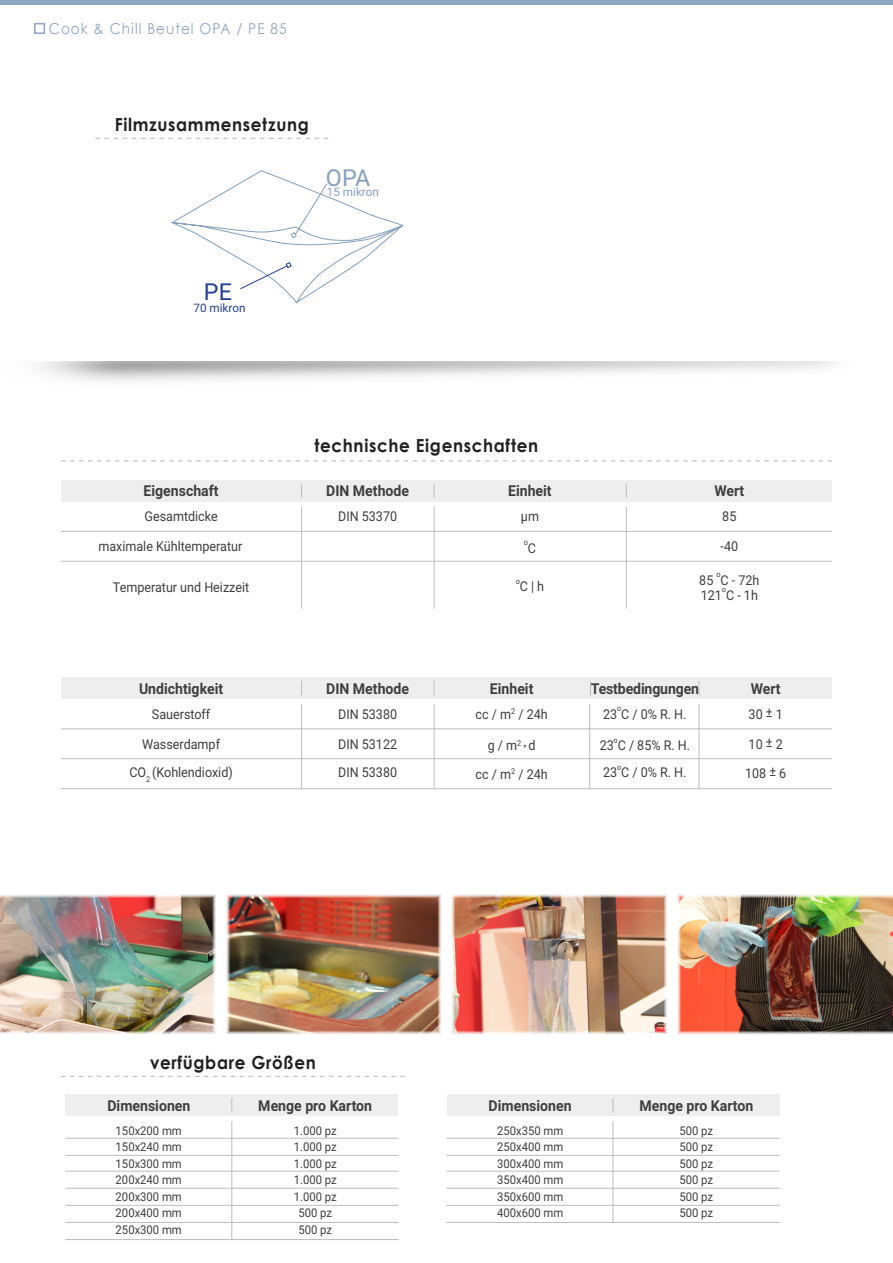
<style>
.page{position:relative;width:893px;height:1263px;background:#fff}
.page>*{position:absolute;margin:0;border:0;box-sizing:border-box;transform-origin:0 0}
.t1{font:23.4px "Roboto";color:#849fbf}
.t2{font:23.4px "Roboto";color:#223f99}
.t3{font:700 18px "Century Gothic";letter-spacing:.04em;color:#231f20;scale:.93 1}
.tabelle{font:700 15px "Roboto";color:#3e3e3f;scale:.94 1}
.t4{font:15px "Century Gothic";letter-spacing:.075em;color:#8fa6c6;scale:.91 1}
.tabelle-2{font:13.5px "Roboto";color:#3e3e3f;scale:.93 1}
.tabelle-3{font:12px "Roboto";color:#3e3e3f;scale:.94 1}
.t5{font:11.7px "Roboto";color:#223f99}
.t6{font:11.7px "Roboto";color:#849fbf}
.tabelle-4{font:7.8px "Roboto";color:#3e3e3f;scale:.93 1}
.s1{font-size:13.5px}
</style>
<div class="page">
<div style="left:66px;top:1094px;width:332px;height:22px;background:#eee"></div>
<div style="left:447px;top:1094px;width:332px;height:22px;background:#eee"></div>
<svg style="left:61px;top:1076px;width:344px;height:1px"></svg>
<hr style="left:231px;top:1121px;width:1px;height:119px;background:#bcbdc0">
<hr style="left:613px;top:1121px;width:1px;height:102px;background:#bcbdc0">
<svg style="left:231px;top:1098px;width:1px;height:14px"></svg>
<svg style="left:613px;top:1098px;width:1px;height:14px"></svg>
<div style="left:0;top:0;width:893px;height:5px;background:#8fa6c6"></div>
<div style="left:34px;top:23px;width:11px;height:11px;border:2px solid #8fa6c6"></div>
<hr style="left:65px;top:1138px;width:334px;height:1px;background:#bcbdc0">
<hr style="left:446px;top:1138px;width:334px;height:1px;background:#bcbdc0">
<hr style="left:65px;top:1171px;width:334px;height:1px;background:#bcbdc0">
<hr style="left:446px;top:1171px;width:334px;height:1px;background:#bcbdc0">
<hr style="left:65px;top:1205px;width:334px;height:1px;background:#bcbdc0">
<hr style="left:446px;top:1205px;width:334px;height:1px;background:#bcbdc0">
<hr style="left:65px;top:1222px;width:334px;height:1px;background:#bcbdc0">
<hr style="left:446px;top:1222px;width:334px;height:1px;background:#bcbdc0">
<hr style="left:65px;top:1155px;width:334px;height:1px;background:#bcbdc0">
<hr style="left:446px;top:1155px;width:334px;height:1px;background:#bcbdc0">
<hr style="left:65px;top:1188px;width:334px;height:1px;background:#bcbdc0">
<hr style="left:446px;top:1188px;width:334px;height:1px;background:#bcbdc0">
<hr style="left:65px;top:1239px;width:334px;height:1px;background:#bcbdc0">
<svg style="left:95px;top:138px;width:233px;height:1px"></svg>
<img style="left:0;top:894px;width:216px;height:140px">
<img style="left:451px;top:894px;width:216px;height:140px">
<img style="left:226px;top:894px;width:215px;height:140px">
<img style="left:677px;top:894px;width:216px;height:140px">
<svg style="left:61px;top:460px;width:771px;height:1px"></svg>
<div style="left:61px;top:480px;width:771px;height:22px;background:#eee"></div>
<div style="left:61px;top:677px;width:771px;height:22px;background:#eee"></div>
<hr style="left:61px;top:531px;width:771px;height:1px;background:#bcbdc0">
<hr style="left:61px;top:728px;width:771px;height:1px;background:#bcbdc0">
<hr style="left:301px;top:507px;width:1px;height:102px;background:#bcbdc0">
<hr style="left:301px;top:704px;width:1px;height:85px;background:#bcbdc0">
<svg style="left:301px;top:484px;width:1px;height:14px"></svg>
<svg style="left:301px;top:681px;width:1px;height:14px"></svg>
<hr style="left:434px;top:507px;width:1px;height:102px;background:#bcbdc0">
<hr style="left:434px;top:704px;width:1px;height:85px;background:#bcbdc0">
<svg style="left:434px;top:484px;width:1px;height:14px"></svg>
<svg style="left:434px;top:681px;width:1px;height:14px"></svg>
<hr style="left:626px;top:507px;width:1px;height:102px;background:#bcbdc0">
<hr style="left:589px;top:704px;width:1px;height:85px;background:#bcbdc0">
<hr style="left:699px;top:704px;width:1px;height:85px;background:#bcbdc0">
<svg style="left:626px;top:484px;width:1px;height:14px"></svg>
<svg style="left:590px;top:681px;width:1px;height:14px"></svg>
<svg style="left:699px;top:681px;width:1px;height:14px"></svg>
<hr style="left:61px;top:561px;width:771px;height:1px;background:#bcbdc0">
<hr style="left:61px;top:758px;width:771px;height:1px;background:#bcbdc0">
<hr style="left:61px;top:788px;width:771px;height:1px;background:#bcbdc0">
<svg style="left:171px;top:171px;width:232px;height:132px"></svg>
<p class="t4" style="left:49px;top:19px;width:263px">Cook &amp; Chill Beutel OPA / PE 85</p>
<p class="t3" style="left:115px;top:113px;width:210px">Filmzusammensetzung</p>
<p class="t1" style="left:326px;top:161px;width:46px">OPA</p>
<p class="t6" style="left:327px;top:184px;width:54px">15 mikron</p>
<p class="t2" style="left:204px;top:275px;width:29px">PE</p>
<p class="t5" style="left:194px;top:300px;width:54px">70 mikron</p>
<p class="t3" style="left:314px;top:435px;width:242px">technische Eigenschaften</p>
<p class="tabelle" style="left:144px;top:481px;width:81px">Eigenschaft</p>
<p class="tabelle" style="left:326px;top:481px;width:90px">DIN Methode</p>
<p class="tabelle" style="left:508px;top:481px;width:48px">Einheit</p>
<p class="tabelle" style="left:714px;top:481px;width:33px">Wert</p>
<p class="tabelle-2" style="left:145px;top:507px;width:80px">Gesamtdicke</p>
<p class="tabelle-2" style="left:338px;top:507px;width:65px">DIN 53370</p>
<p class="tabelle-2" style="left:521px;top:507px;width:21px">μm</p>
<p class="tabelle-2" style="left:722px;top:507px;width:17px">85</p>
<p class="tabelle-2" style="left:98px;top:537px;width:156px">maximale Kühltemperatur</p>
<p class="tabelle-2" style="left:113px;top:578px;width:148px">Temperatur und Heizzeit</p>
<p class="tabelle-4" style="left:524px;top:537px;width:6px">o</p>
<p class="tabelle-2" style="left:528px;top:538px;width:10px">C</p>
<p class="tabelle-4" style="left:516px;top:576px;width:6px">o</p>
<p class="tabelle-2" style="left:520px;top:577px;width:28px">C | h</p>
<p class="tabelle-2" style="left:721px;top:537px;width:20px">-40</p>
<p class="tabelle-2" style="left:699px;top:571px;width:17px">85</p>
<p class="tabelle-4" style="left:716px;top:569px;width:6px">o</p>
<p class="tabelle-2" style="left:721px;top:571px;width:43px">C - 72h</p>
<p class="tabelle-2" style="left:701px;top:586px;width:63px">121 C - 1h</p>
<p class="tabelle-4" style="left:722px;top:584px;width:6px">o</p>
<p class="tabelle" style="left:139px;top:678px;width:91px">Undichtigkeit</p>
<p class="tabelle" style="left:326px;top:678px;width:90px">DIN Methode</p>
<p class="tabelle" style="left:490px;top:678px;width:48px">Einheit</p>
<p class="tabelle" style="left:591px;top:678px;width:117px">Testbedingungen</p>
<p class="tabelle" style="left:751px;top:678px;width:33px">Wert</p>
<p class="tabelle-2" style="left:152px;top:704px;width:64px">Sauerstoff</p>
<p class="tabelle-2" style="left:142px;top:735px;width:85px">Wasserdampf</p>
<p class="tabelle-2" style="left:129px;top:763px;width:113px">CO<sub>2</sub> (Kohlendioxid)</p>
<p class="tabelle-2" style="left:338px;top:704px;width:65px">DIN 53380</p>
<p class="tabelle-2" style="left:338px;top:735px;width:65px">DIN 53122</p>
<p class="tabelle-2" style="left:338px;top:763px;width:65px">DIN 53380</p>
<p class="tabelle-4" style="left:617px;top:703px;width:6px">o</p>
<p class="tabelle-2" style="left:476px;top:705px;width:79px">cc / m<sup>2</sup> / 24h</p>
<p class="tabelle-2" style="left:603px;top:704px;width:91px">23 C / 0% R. H.</p>
<p class="tabelle-2" style="left:749px;top:704px;width:38px">30 ± 1</p>
<p class="tabelle-2" style="left:488px;top:736px;width:38px">g / m<sup>2</sup></p>
<p class="tabelle-4" style="left:523px;top:742px;width:14px">* <span class="s1">d</span></p>
<p class="tabelle-4" style="left:614px;top:734px;width:6px">o</p>
<p class="tabelle-2" style="left:600px;top:736px;width:99px">23 C / 85% R. H.</p>
<p class="tabelle-2" style="left:749px;top:735px;width:38px">10 ± 2</p>
<p class="tabelle-2" style="left:476px;top:764px;width:79px">cc / m<sup>2</sup> / 24h</p>
<p class="tabelle-4" style="left:617px;top:762px;width:6px">o</p>
<p class="tabelle-2" style="left:603px;top:763px;width:91px">23 C / 0% R. H.</p>
<p class="tabelle-2" style="left:745px;top:763px;width:46px">108 ± 6</p>
<p class="t3" style="left:150px;top:1051px;width:180px">verfügbare Größen</p>
<p class="tabelle" style="left:107px;top:1095px;width:90px">Dimensionen</p>
<p class="tabelle" style="left:258px;top:1095px;width:123px">Menge pro Karton</p>
<p class="tabelle" style="left:489px;top:1095px;width:90px">Dimensionen</p>
<p class="tabelle" style="left:639px;top:1095px;width:123px">Menge pro Karton</p>
<p class="tabelle-3" style="left:116px;top:1122px;width:72px">150x200 mm</p>
<p class="tabelle-3" style="left:116px;top:1138px;width:72px">150x240 mm</p>
<p class="tabelle-3" style="left:116px;top:1155px;width:72px">150x300 mm</p>
<p class="tabelle-3" style="left:116px;top:1171px;width:72px">200x240 mm</p>
<p class="tabelle-3" style="left:116px;top:1188px;width:72px">200x300 mm</p>
<p class="tabelle-3" style="left:116px;top:1204px;width:72px">200x400 mm</p>
<p class="tabelle-3" style="left:116px;top:1221px;width:72px">250x300 mm</p>
<p class="tabelle-3" style="left:294px;top:1122px;width:47px">1.000 pz</p>
<p class="tabelle-3" style="left:294px;top:1138px;width:47px">1.000 pz</p>
<p class="tabelle-3" style="left:294px;top:1155px;width:47px">1.000 pz</p>
<p class="tabelle-3" style="left:294px;top:1171px;width:47px">1.000 pz</p>
<p class="tabelle-3" style="left:294px;top:1188px;width:47px">1.000 pz</p>
<p class="tabelle-3" style="left:298px;top:1204px;width:37px">500 pz</p>
<p class="tabelle-3" style="left:298px;top:1221px;width:37px">500 pz</p>
<p class="tabelle-3" style="left:497px;top:1122px;width:72px">250x350 mm</p>
<p class="tabelle-3" style="left:497px;top:1138px;width:72px">250x400 mm</p>
<p class="tabelle-3" style="left:497px;top:1155px;width:72px">300x400 mm</p>
<p class="tabelle-3" style="left:497px;top:1171px;width:72px">350x400 mm</p>
<p class="tabelle-3" style="left:497px;top:1188px;width:72px">350x600 mm</p>
<p class="tabelle-3" style="left:497px;top:1204px;width:72px">400x600 mm</p>
<p class="tabelle-3" style="left:679px;top:1122px;width:37px">500 pz</p>
<p class="tabelle-3" style="left:679px;top:1138px;width:37px">500 pz</p>
<p class="tabelle-3" style="left:679px;top:1155px;width:37px">500 pz</p>
<p class="tabelle-3" style="left:679px;top:1171px;width:37px">500 pz</p>
<p class="tabelle-3" style="left:679px;top:1188px;width:37px">500 pz</p>
<p class="tabelle-3" style="left:679px;top:1204px;width:37px">500 pz</p>
</div>
